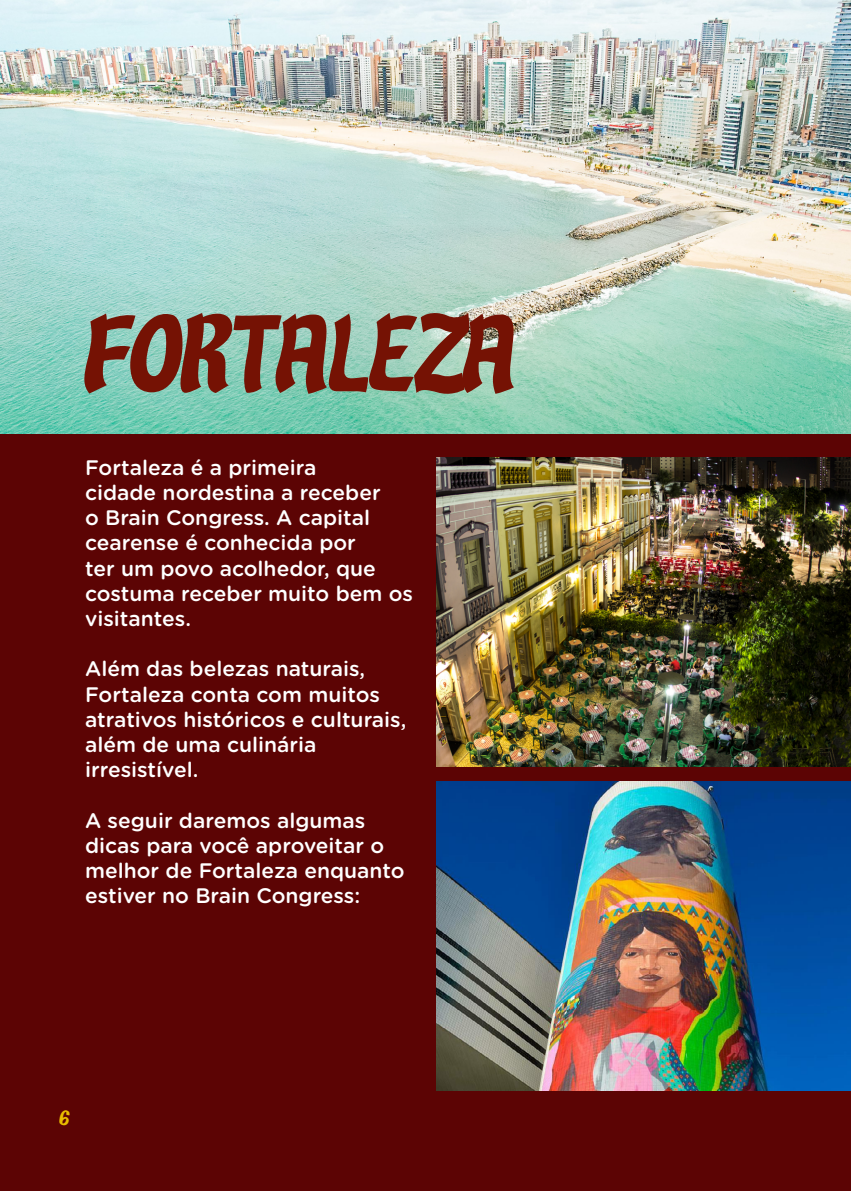
<style>
.page{position:relative;width:851px;height:1191px;background:#fff}
.page>*{position:absolute;margin:0;border:0;box-sizing:border-box;transform-origin:0 0}
.t1{font:96px "Suburbana 2023";letter-spacing:-.04em;color:#751204}
.t2{font:500 21px/25.2px "Gotham Rounded";color:#fff}
.t3{font:18px "Bonoco 2023";color:#e8bd00}
</style>
<div class="page">
<div style="left:0;top:0;width:850px;height:1191px;background:#5c0404"></div>
<img style="left:0;top:0;width:850px;height:434px">
<img style="left:437px;top:458px;width:413px;height:308px">
<img style="left:437px;top:782px;width:413px;height:308px">
<h1 class="t1" style="left:85px;top:279px;width:436px">FORTALEZA</h1>
<p class="t2" style="left:85px;top:454px;width:329px">Fortaleza é a primeira<br>cidade nordestina a receber<br>o Brain Congress. A capital cearense é conhecida por<br>ter um povo acolhedor, que costuma receber muito bem os visitantes.</p>
<p class="t2" style="left:85px;top:655px;width:323px">Além das belezas naturais,<br>Fortaleza conta com muitos atrativos históricos e culturais, além de uma culinária irresistível.</p>
<p class="t2" style="left:85px;top:806px;width:321px">A seguir daremos algumas dicas para você aproveitar o melhor de Fortaleza enquanto estiver no Brain Congress:</p>
<p class="t3" style="left:60px;top:1104px;width:12px">6</p>
</div>
